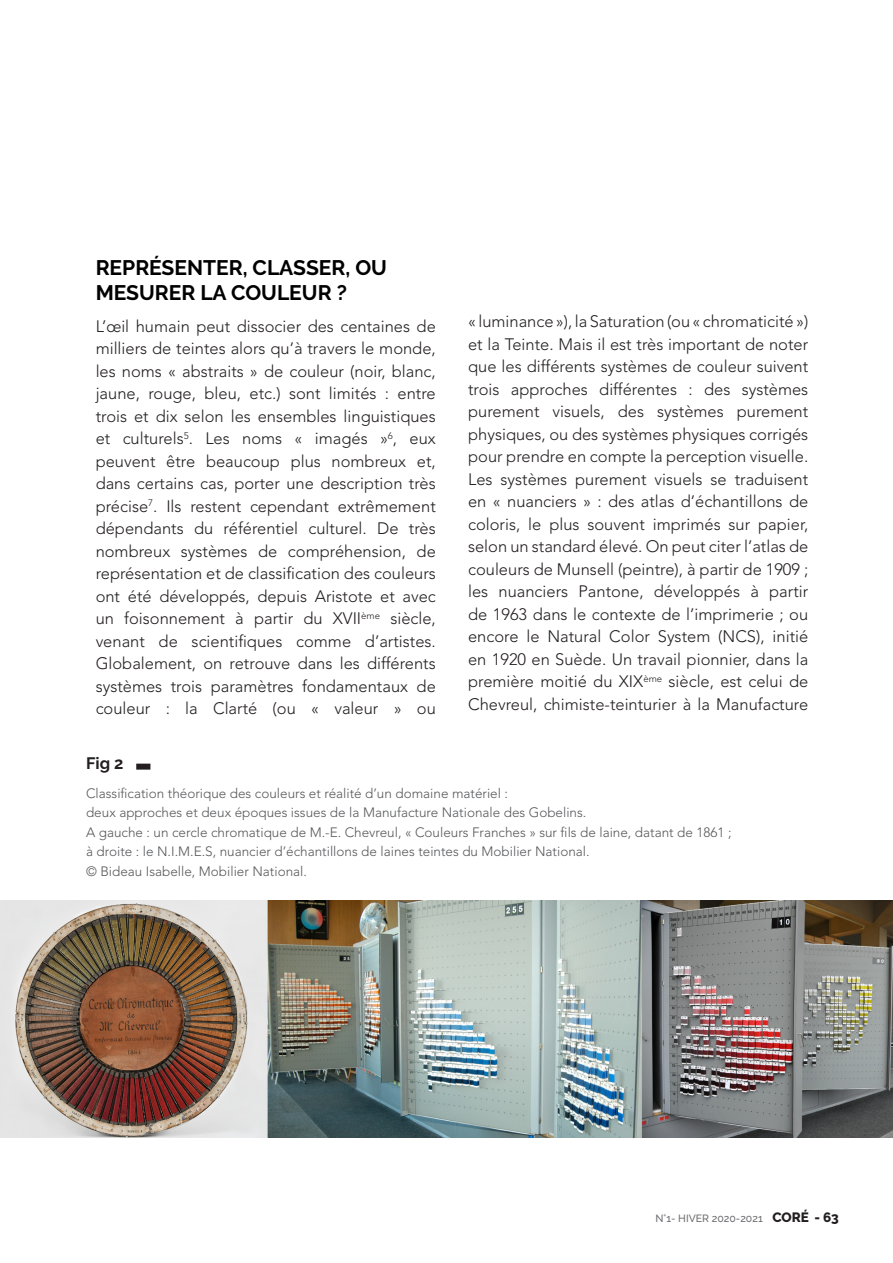
<style>
.page{position:relative;width:893px;height:1263px;background:#fff}
.page>*{position:absolute;margin:0;border:0;box-sizing:border-box;transform-origin:0 0}
.heading_1{font:700 21px/25.5px "Raleway";color:#000}
.t1{font:300 16.5px/22.5px "Avenir LT Std";color:#231f20;text-align:justify}
.t2{font:700 16.5px "Raleway";color:#231f20}
.t3{font:300 13.5px/19.5px "Avenir LT Std";color:#57585a}
.t4{font:500 10.5px "Raleway";color:#6c6d70}
.s1{font-weight:800;font-size:13.5px;color:#231f20}
</style>
<div class="page">
<img style="left:0;top:901px;width:893px;height:237px">
<div style="left:139px;top:764px;width:8px;height:6px;background:#231f20"></div>
<p class="heading_1" style="left:96px;top:255px;width:293px">REPRÉSENTER, CLASSER, OU<br>MESURER LA COULEUR ?</p>
<p class="t1" style="left:96px;top:315px;width:342px">L’œil humain peut dissocier des centaines de milliers de teintes alors qu’à travers le monde, les noms « abstraits » de couleur (noir, blanc, jaune, rouge, bleu, etc.) sont limités : entre trois et dix selon les ensembles linguistiques et culturels<sup>5</sup>. Les noms « imagés »<sup>6</sup>, eux peuvent être beaucoup plus nombreux et, dans certains cas, porter une description très précise<sup>7</sup>. Ils restent cependant extrêmement dépendants du référentiel culturel. De très nombreux systèmes de compréhension, de représentation et de classification des couleurs ont été développés, depuis Aristote et avec un foisonnement à partir du XVII<sup>ème</sup> siècle, venant de scientifiques comme d’artistes.<br>Globalement, on retrouve dans les différents systèmes trois paramètres fondamentaux de couleur : la Clarté (ou « valeur » ou</p>
<p class="t1" style="left:468px;top:310px;width:342px">« luminance »), la Saturation (ou « chromaticité ») et la Teinte. Mais il est très important de noter que les différents systèmes de couleur suivent trois approches différentes : des systèmes purement visuels, des systèmes purement physiques, ou des systèmes physiques corrigés pour prendre en compte la perception visuelle.<br>Les systèmes purement visuels se traduisent en « nuanciers » : des atlas d’échantillons de coloris, le plus souvent imprimés sur papier, selon un standard élevé. On peut citer l’atlas de couleurs de Munsell (peintre), à partir de 1909 ; les nuanciers Pantone, développés à partir de 1963 dans le contexte de l’imprimerie ; ou encore le Natural Color System (NCS), initié en 1920 en Suède. Un travail pionnier, dans la première moitié du XIX<sup>ème</sup> siècle, est celui de Chevreul, chimiste-teinturier à la Manufacture</p>
<p class="t2" style="left:86px;top:754px;width:39px">Fig 2</p>
<p class="t3" style="left:86px;top:783px;width:647px">Classification théorique des couleurs et réalité d’un domaine matériel :<br>deux approches et deux époques issues de la Manufacture Nationale des Gobelins.<br>A gauche : un cercle chromatique de M.-E. Chevreul, « Couleurs Franches » sur fils de laine, datant de 1861 ; à droite : le N.I.M.E.S, nuancier d’échantillons de laines teintes du Mobilier National.<br>© Bideau Isabelle, Mobilier National.</p>
<p class="t4" style="left:655px;top:1212px;width:185px">N°1- HIVER 2020-2021 <span class="s1">CORÉ - 63</span></p>
</div>
